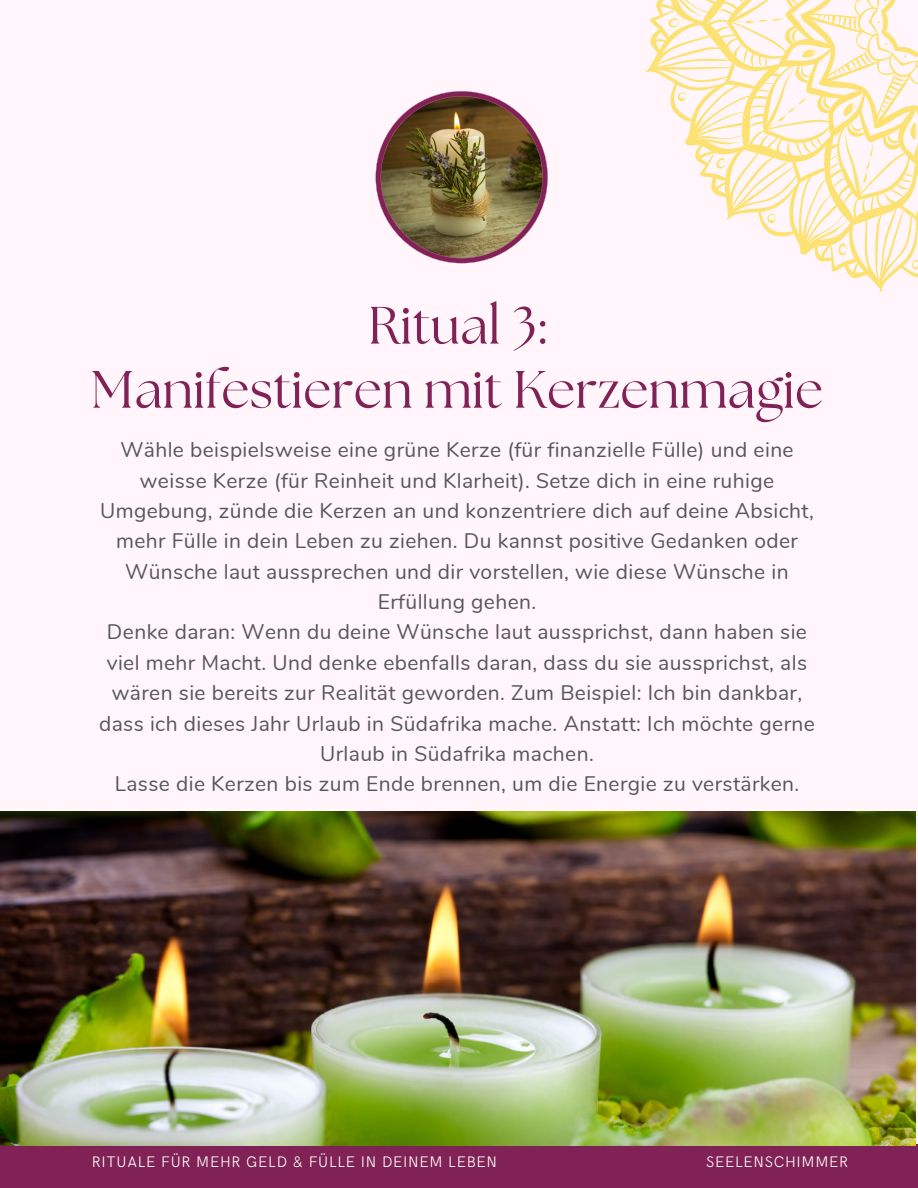
<style>
.page{position:relative;width:918px;height:1188px;background:#fff5fb}
.page>*{position:absolute;margin:0;border:0;box-sizing:border-box;transform-origin:0 0}
.t1{font:52.35px "The Seasons";letter-spacing:.005em;color:#812256}
.t2{font:21px/30.3px "Nunito";letter-spacing:.02em;color:#575757;text-align:center}
.t3{font:300 15.3px "HK Grotesk";letter-spacing:.05em;color:#fff}
</style>
<div class="page">
<img style="left:376px;top:91px;width:172px;height:172px">
<div style="left:0;top:1145px;width:918px;height:43px;background:#812256"></div>
<svg style="left:645px;top:0;width:273px;height:292px"></svg>
<svg style="left:911px;top:259px;width:7px;height:11px"></svg>
<svg style="left:910px;top:122px;width:8px;height:18px"></svg>
<svg style="left:862px;top:144px;width:12px;height:39px"></svg>
<svg style="left:838px;top:242px;width:10px;height:15px"></svg>
<svg style="left:767px;top:214px;width:10px;height:10px"></svg>
<svg style="left:844px;top:102px;width:12px;height:15px"></svg>
<svg style="left:778px;top:95px;width:30px;height:27px"></svg>
<svg style="left:715px;top:158px;width:12px;height:11px"></svg>
<svg style="left:677px;top:92px;width:11px;height:10px"></svg>
<svg style="left:801px;top:49px;width:18px;height:9px"></svg>
<svg style="left:745px;top:18px;width:40px;height:6px"></svg>
<svg style="left:668px;top:18px;width:13px;height:10px"></svg>
<svg style="left:876px;top:0;width:42px;height:59px"></svg>
<img style="left:0;top:811px;width:916px;height:334px">
<p class="t1" style="left:368px;top:302px;width:179px">Ritual 3:</p>
<p class="t1" style="left:91px;top:366px;width:734px">Manifestieren mit Kerzenmagie</p>
<p class="t2" style="left:100px;top:435px;width:715px">Wähle beispielsweise eine grüne Kerze (für finanzielle Fülle) und eine weisse Kerze (für Reinheit und Klarheit). Setze dich in eine ruhige Umgebung, zünde die Kerzen an und konzentriere dich auf deine Absicht, mehr Fülle in dein Leben zu ziehen. Du kannst positive Gedanken oder Wünsche laut aussprechen und dir vorstellen, wie diese Wünsche in Erfüllung gehen.</p>
<p class="t2" style="left:99px;top:617px;width:717px">Denke daran: Wenn du deine Wünsche laut aussprichst, dann haben sie viel mehr Macht. Und denke ebenfalls daran, dass du sie aussprichst, als wären sie bereits zur Realität geworden. Zum Beispiel: Ich bin dankbar, dass ich dieses Jahr Urlaub in Südafrika mache. Anstatt: Ich möchte gerne Urlaub in Südafrika machen.</p>
<p class="t2" style="left:115px;top:769px;width:686px">Lasse die Kerzen bis zum Ende brennen, um die Energie zu verstärken.</p>
<p class="t3" style="left:92px;top:1154px;width:407px">RITUALE FÜR MEHR GELD &amp; FÜLLE IN DEINEM LEBEN</p>
<p class="t3" style="left:706px;top:1154px;width:144px">SEELENSCHIMMER</p>
<p class="t3" style="left:792px;top:1154px;width:81px">INTUITION</p>
</div>
